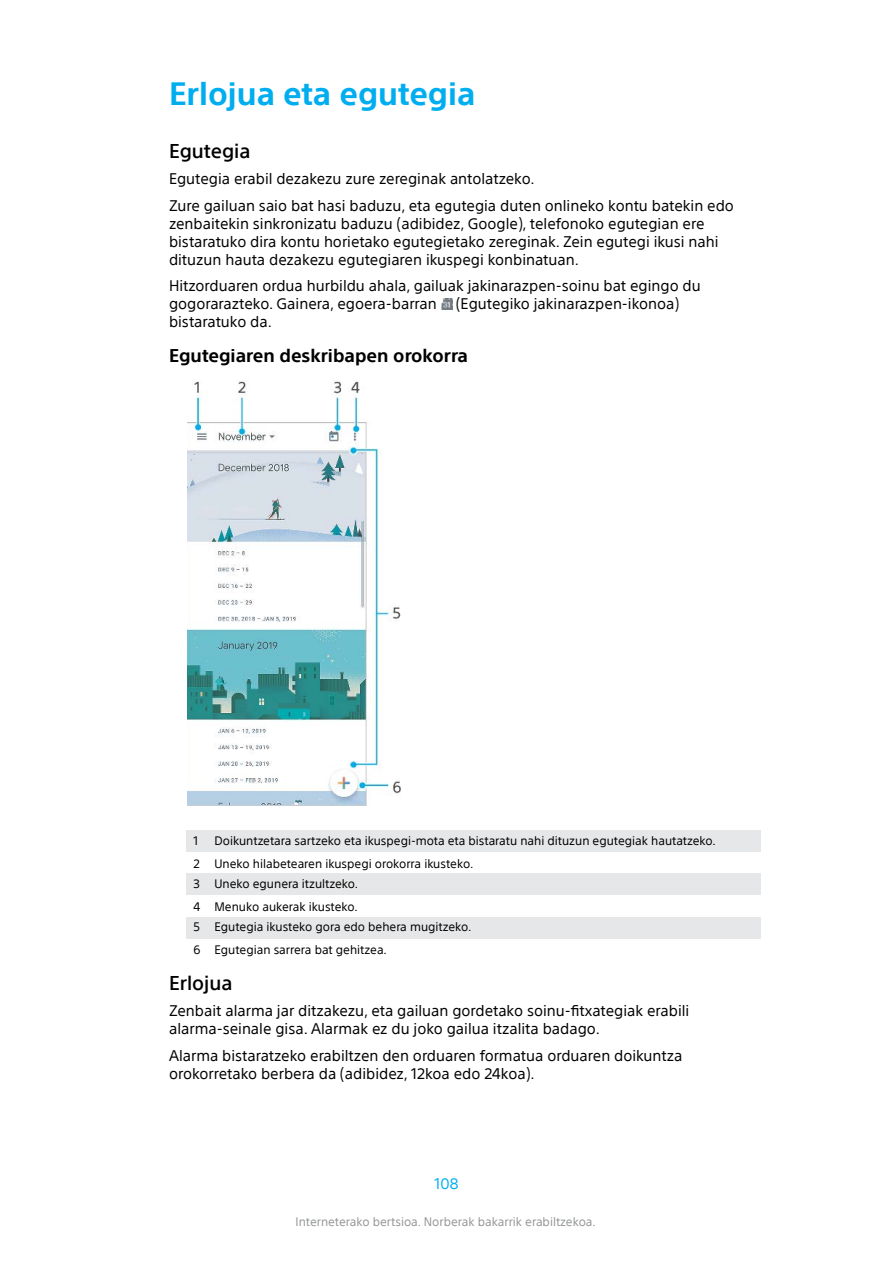
<style>
.page{position:relative;width:893px;height:1263px;background:#fff}
.page>*{position:absolute;margin:0;border:0;box-sizing:border-box;transform-origin:0 0}
.t1{font:700 31.5px "SST";color:#00aef0}
.t2{font:500 19.5px "SST";color:#000}
.t3{font:700 18px "SST";color:#000}
.t4{font:15px/18px "SST";color:#000}
.t5{font:15px "SST";color:#00aef0}
.t6{font:12px/22.6px "SST";color:#000}
.t7{font:12px "SST";color:#949698}
</style>
<div class="page">
<img style="left:188px;top:381px;width:213px;height:424px">
<div style="left:187px;top:830px;width:574px;height:22px;background:#e6e7e8"></div>
<div style="left:187px;top:873px;width:574px;height:22px;background:#e6e7e8"></div>
<div style="left:187px;top:917px;width:574px;height:21px;background:#e6e7e8"></div>
<svg style="left:441px;top:298px;width:11px;height:11px"></svg>
<h1 class="t1" style="left:169px;top:75px;width:308px">Erlojua eta egutegia</h1>
<h2 class="t2" style="left:169px;top:139px;width:83px">Egutegia</h2>
<p class="t4" style="left:169px;top:165px;width:566px;line-height:26.5px">Egutegia erabil dezakezu zure zereginak antolatzeko.<br>Zure gailuan saio bat hasi baduzu, eta egutegia duten onlineko kontu batekin edo</p>
<p class="t4" style="left:169px;top:214px;width:551px">zenbaitekin sinkronizatu baduzu (adibidez, Google), telefonoko egutegian ere bistaratuko dira kontu horietako egutegietako zereginak. Zein egutegi ikusi nahi dituzun hauta dezakezu egutegiaren ikuspegi konbinatuan.</p>
<p class="t4" style="left:169px;top:277px;width:533px">Hitzorduaren ordua hurbildu ahala, gailuak jakinarazpen-soinu bat egingo du gogorarazteko. Gainera, egoera-barran</p>
<p class="t4" style="left:456px;top:295px;width:225px">(Egutegiko jakinarazpen-ikonoa)</p>
<p class="t4" style="left:169px;top:313px;width:104px">bistaratuko da.</p>
<p class="t3" style="left:169px;top:345px;width:300px">Egutegiaren deskribapen orokorra</p>
<p class="t6" style="left:193px;top:829px;width:524px;text-indent:21px">Doikuntzetara sartzeko eta ikuspegi-mota eta bistaratu nahi dituzun egutegiak hautatzeko.<br>2 Uneko hilabetearen ikuspegi orokorra ikusteko.</p>
<p class="t6" style="left:193px;top:872px;width:166px">3 Uneko egunera itzultzeko.<br>4 Menuko aukerak ikusteko.</p>
<p class="t6" style="left:193px;top:916px;width:280px">5 Egutegia ikusteko gora edo behera mugitzeko.<br>6 Egutegian sarrera bat gehitzea.</p>
<h2 class="t2" style="left:169px;top:971px;width:65px">Erlojua</h2>
<p class="t4" style="left:169px;top:1002px;width:522px">Zenbait alarma jar ditzakezu, eta gailuan gordetako soinu-fitxategiak erabili alarma-seinale gisa. Alarmak ez du joko gailua itzalita badago.</p>
<p class="t4" style="left:169px;top:1046px;width:515px">Alarma bistaratzeko erabiltzen den orduaren formatua orduaren doikuntza orokorretako berbera da (adibidez, 12koa edo 24koa).</p>
<p class="t6" style="left:193px;top:829px;width:6px">1</p>
<p class="t5" style="left:435px;top:1175px;width:25px">108</p>
<p class="t7" style="left:296px;top:1214px;width:302px">Interneterako bertsioa. Norberak bakarrik erabiltzekoa.</p>
</div>
